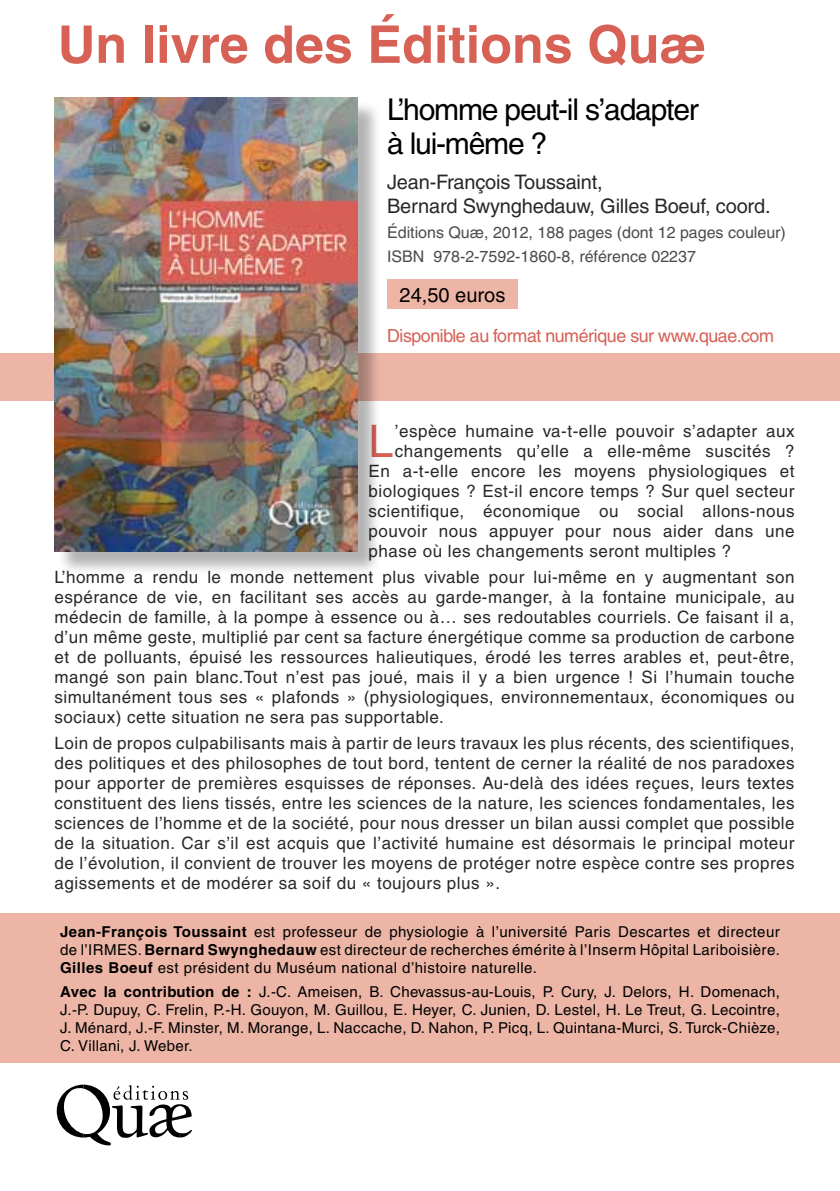
<style>
.page{position:relative;width:840px;height:1191px;background:#fff}
.page>*{position:absolute;margin:0;border:0;box-sizing:border-box;transform-origin:0 0}
.t1{font:700 52px "Helvetica";color:#d76155}
.t2{font:44.8px "Helvetica";color:#d76155}
.t3{font:30px/34px "Helvetica";letter-spacing:-.04em;color:#000}
.t4{font:20px/24px "Helvetica";letter-spacing:-.01em;color:#282829}
.t5{font:20px "Helvetica";color:#000}
.t6{font:18px "Helvetica";color:#d76155}
.t7{font:17px/20px "Helvetica";letter-spacing:.03em;color:#282829;text-align:justify}
.t8{font:16px/24px "Helvetica";color:#4b4b4d}
.t9{font:15px/18px "Helvetica";letter-spacing:.025em;color:#000;text-align:justify}
.s1{font-weight:700}
</style>
<div class="page">
<div style="left:0;top:352px;width:839px;height:48px;background:#ecb5a5"></div>
<svg style="left:57px;top:1084px;width:135px;height:61px"></svg>
<div style="left:0;top:913px;width:839px;height:150px;background:#ecb5a5"></div>
<div style="left:387px;top:279px;width:130px;height:30px;background:#ecb5a5"></div>
<div style="left:57px;top:101px;width:324px;height:475px;background:#000;opacity:.3"></div>
<img style="left:54px;top:98px;width:303px;height:453px">
<h1 class="t1" style="left:58px;top:13px;width:649px">Un livre des Éditions Quæ</h1>
<h3 class="t3" style="left:387px;top:92px;width:313px">L’homme peut-il s’adapter à lui-même ?</h3>
<p class="t4" style="left:387px;top:170px;width:385px">Jean-François Toussaint,<br>Bernard Swynghedauw, Gilles Boeuf, coord.</p>
<p class="t8" style="left:387px;top:220px;width:400px">Éditions Quæ, 2012, 188 pages (dont 12 pages couleur)<br>ISBN 978-2-7592-1860-8, référence 02237</p>
<p class="t5" style="left:399px;top:283px;width:107px">24,50 euros</p>
<p class="t6" style="left:387px;top:325px;width:388px">Disponible au format numérique sur www.quae.com</p>
<h2 class="t2" style="left:368px;top:416px;width:26px">L</h2>
<p class="t7" style="left:394px;top:421px;width:401px">’espèce humaine va-t-elle pouvoir s’adapter aux</p>
<p class="t7" style="left:394px;top:441px;width:401px">changements qu’elle a elle-même suscités ?</p>
<p class="t7" style="left:368px;top:461px;width:427px">En a-t-elle encore les moyens physiologiques et</p>
<p class="t7" style="left:368px;top:481px;width:427px">biologiques ? Est-il encore temps ? Sur quel secteur</p>
<p class="t7" style="left:368px;top:501px;width:427px">scientifique, économique ou social allons-nous</p>
<p class="t7" style="left:368px;top:521px;width:427px">pouvoir nous appuyer pour nous aider dans une</p>
<p class="t7" style="left:368px;top:541px;width:364px">phase où les changements seront multiples ?</p>
<p class="t7" style="left:54px;top:567px;width:741px">L’homme a rendu le monde nettement plus vivable pour lui-même en y augmentant son espérance de vie, en facilitant ses accès au garde-manger, à la fontaine municipale, au médecin de famille, à la pompe à essence ou à… ses redoutables courriels. Ce faisant il a, d’un même geste, multiplié par cent sa facture énergétique comme sa production de carbone et de polluants, épuisé les ressources halieutiques, érodé les terres arables et, peut-être, mangé son pain blanc.Tout n’est pas joué, mais il y a bien urgence ! Si l’humain touche simultanément tous ses « plafonds » (physiologiques, environnementaux, économiques ou sociaux) cette situation ne sera pas supportable.</p>
<p class="t7" style="left:54px;top:732px;width:741px">Loin de propos culpabilisants mais à partir de leurs travaux les plus récents, des scientifiques, des politiques et des philosophes de tout bord, tentent de cerner la réalité de nos paradoxes pour apporter de premières esquisses de réponses. Au-delà des idées reçues, leurs textes constituent des liens tissés, entre les sciences de la nature, les sciences fondamentales, les sciences de l’homme et de la société, pour nous dresser un bilan aussi complet que possible de la situation. Car s’il est acquis que l’activité humaine est désormais le principal moteur de l’évolution, il convient de trouver les moyens de protéger notre espèce contre ses propres agissements et de modérer sa soif du « toujours plus ».</p>
<p class="t9" style="left:60px;top:923px;width:720px"><span class="s1">Jean-François Toussaint</span> est professeur de physiologie à l’université Paris Descartes et directeur de l’IRMES. <span class="s1">Bernard Swynghedauw</span> est directeur de recherches émérite à l’Inserm Hôpital Lariboisière.<br><span class="s1">Gilles Boeuf</span> est président du Muséum national d’histoire naturelle.</p>
<p class="t9" style="left:60px;top:982px;width:720px"><span class="s1">Avec la contribution de :</span> J.-C. Ameisen, B. Chevassus-au-Louis, P. Cury, J. Delors, H. Domenach, J.-P. Dupuy, C. Frelin, P.-H. Gouyon, M. Guillou, E. Heyer, C. Junien, D. Lestel, H. Le Treut, G. Lecointre, J. Ménard, J.-F. Minster, M. Morange, L. Naccache, D. Nahon, P. Picq, L. Quintana-Murci, S. Turck-Chièze, C. Villani, J. Weber.</p>
</div>
